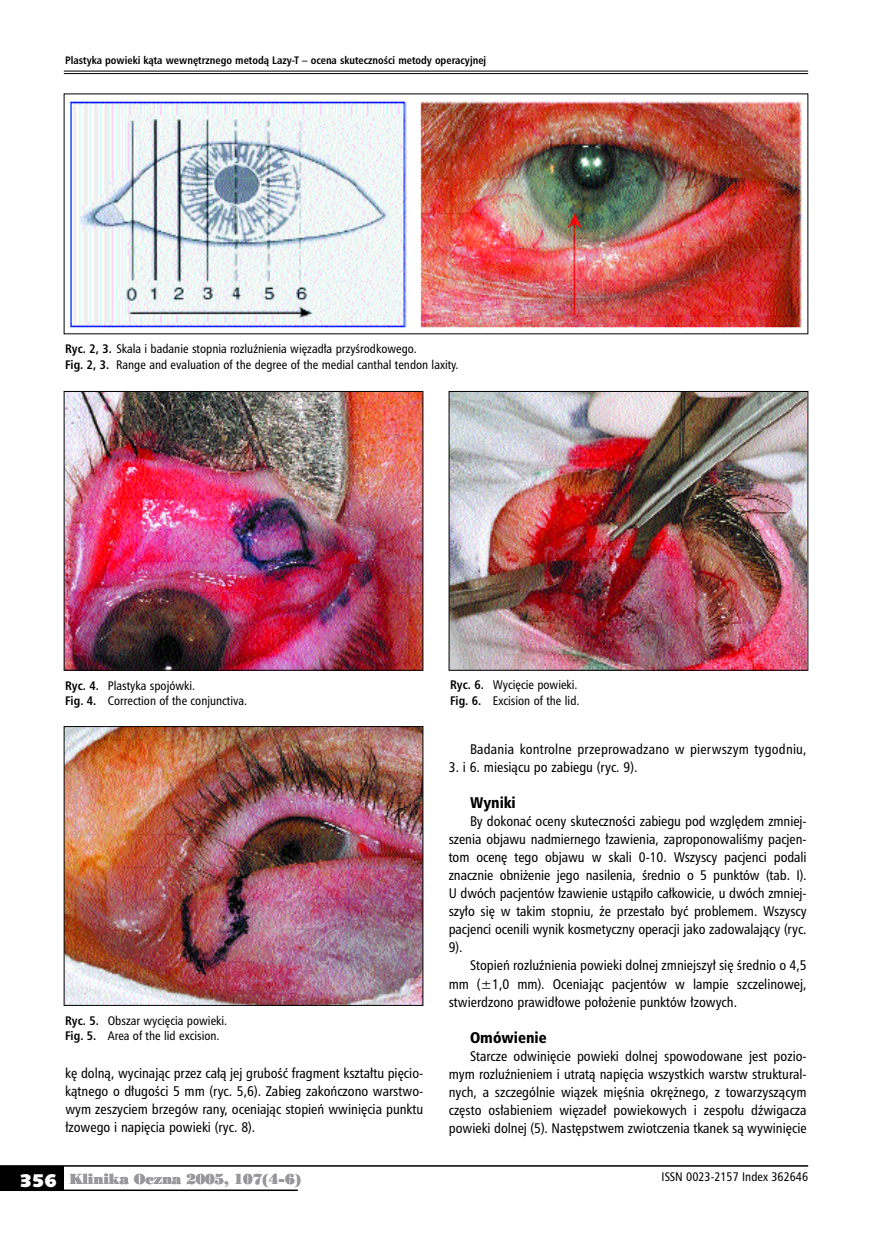
<style>
.page{position:relative;width:872px;height:1234px;background:#fff}
.page>*{position:absolute;margin:0;border:0;box-sizing:border-box;transform-origin:0 0}
.t1{font:15px "Humnst 777 Blk Cn PL";color:#000}
.t2{font:13.5px/18px "Humnst 777 Cn PL";color:#000;text-align:justify}
.t3{font:13.5px "Poster Bodoni PL";letter-spacing:-.015em;color:#98989c}
.t4{font:12px/15.8px "Humnst 777 Cn PL";color:#000}
.t5{font:700 10.5px "Humnst 777 Cn PL";color:#000}
.s1{font-weight:700}
.s2{font-family:"Humanst 531 U Blk PL";font-size:18px;color:#fff}
</style>
<div class="page">
<hr style="left:64px;top:71px;width:744px;height:1px;background:#000">
<hr style="left:64px;top:73px;width:744px;height:1px;background:#000">
<div style="left:0;top:1165px;width:64px;height:24px;background:#000"></div>
<hr style="left:0;top:1164px;width:808px;height:2px;background:#000">
<hr style="left:0;top:1189px;width:298px;height:1px;background:#000">
<img style="left:70px;top:98px;width:733px;height:231px">
<img style="left:66px;top:393px;width:355px;height:275px">
<div style="left:64px;top:391px;width:359px;height:279px;border:1px solid #000"></div>
<img style="left:66px;top:728px;width:355px;height:275px">
<div style="left:64px;top:726px;width:359px;height:279px;border:1px solid #000"></div>
<img style="left:451px;top:393px;width:355px;height:275px">
<div style="left:449px;top:391px;width:359px;height:279px;border:1px solid #000"></div>
<p class="t5" style="left:65px;top:53px;width:422px">Plastyka powieki kąta wewnętrznego metodą Lazy-T – ocena skuteczności metody operacyjnej</p>
<p class="t4" style="left:65px;top:340px;width:395px"><span class="s1">Ryc. 2, 3.</span> Skala i badanie stopnia rozluźnienia więzadła przyśrodkowego.<br><span class="s1">Fig. 2, 3.</span> Range and evaluation of the degree of the medial canthal tendon laxity.</p>
<p class="t4" style="left:65px;top:677px;width:183px"><span class="s1">Ryc. 4.</span> Plastyka spojówki.<br><span class="s1">Fig. 4.</span> Correction of the conjunctiva.</p>
<p class="t4" style="left:65px;top:1011px;width:163px"><span class="s1">Ryc. 5.</span> Obszar wycięcia powieki.<br><span class="s1">Fig. 5.</span> Area of the lid excision.</p>
<p class="t2" style="left:65px;top:1063px;width:359px">kę dolną, wycinając przez całą jej grubość fragment kształtu pięcio&shy;kątnego o długości 5 mm (ryc. 5,6). Zabieg zakończono warstwo&shy;wym zeszyciem brzegów rany, oceniając stopień wwinięcia punktu łzowego i napięcia powieki (ryc. 8).</p>
<p class="t4" style="left:450px;top:677px;width:131px"><span class="s1">Ryc. 6.</span> Wycięcie powieki.<br><span class="s1">Fig. 6.</span> Excision of the lid.</p>
<p class="t2" style="left:470px;top:740px;width:338px">Badania kontrolne przeprowadzano w pierwszym tygodniu,</p>
<p class="t2" style="left:449px;top:758px;width:190px">3. i 6. miesiącu po zabiegu (ryc. 9).</p>
<p class="t1" style="left:470px;top:793px;width:47px">Wy-ni-ki</p>
<p class="t2" style="left:449px;top:812px;width:359px;text-indent:21px">By dokonać oceny skuteczności zabiegu pod względem zmniej&shy;szenia objawu nadmiernego łzawienia, zaproponowaliśmy pacjen&shy;tom ocenę tego objawu w skali 0-10. Wszyscy pacjenci podali znacznie obniżenie jego nasilenia, średnio o 5 punktów (tab. I).<br>U dwóch pacjentów łzawienie ustąpiło całkowicie, u dwóch zmniej&shy;szyło się w takim stopniu, że przestało być problemem. Wszyscy pacjenci ocenili wynik kosmetyczny operacji jako zadowalający (ryc.<br>9).</p>
<p class="t2" style="left:449px;top:956px;width:359px;text-indent:21px">Stopień rozluźnienia powieki dolnej zmniejszył się średnio o 4,5 mm (±1,0 mm). Oceniając pacjentów w lampie szczelinowej, stwierdzono prawidłowe położenie punktów łzowych.</p>
<p class="t1" style="left:470px;top:1027px;width:78px">Omó-wie-nie</p>
<p class="t2" style="left:449px;top:1046px;width:359px;text-indent:21px">Starcze odwinięcie powieki dolnej spowodowane jest pozio&shy;mym rozluźnieniem i utratą napięcia wszystkich warstw struktural&shy;nych, a szczególnie wiązek mięśnia okrężnego, z towarzyszącym często osłabieniem więzadeł powiekowych i zespołu dźwigacza powieki dolnej (5). Następstwem zwiotczenia tkanek są wywinięcie</p>
<p class="t3" style="left:20px;top:1169px;width:283px"><span class="s2">356</span> Klinika Oczna 2005, 107(4-6)</p>
<p class="t4" style="left:661px;top:1168px;width:148px">ISSN 0023-2157 Index 362646</p>
</div>
